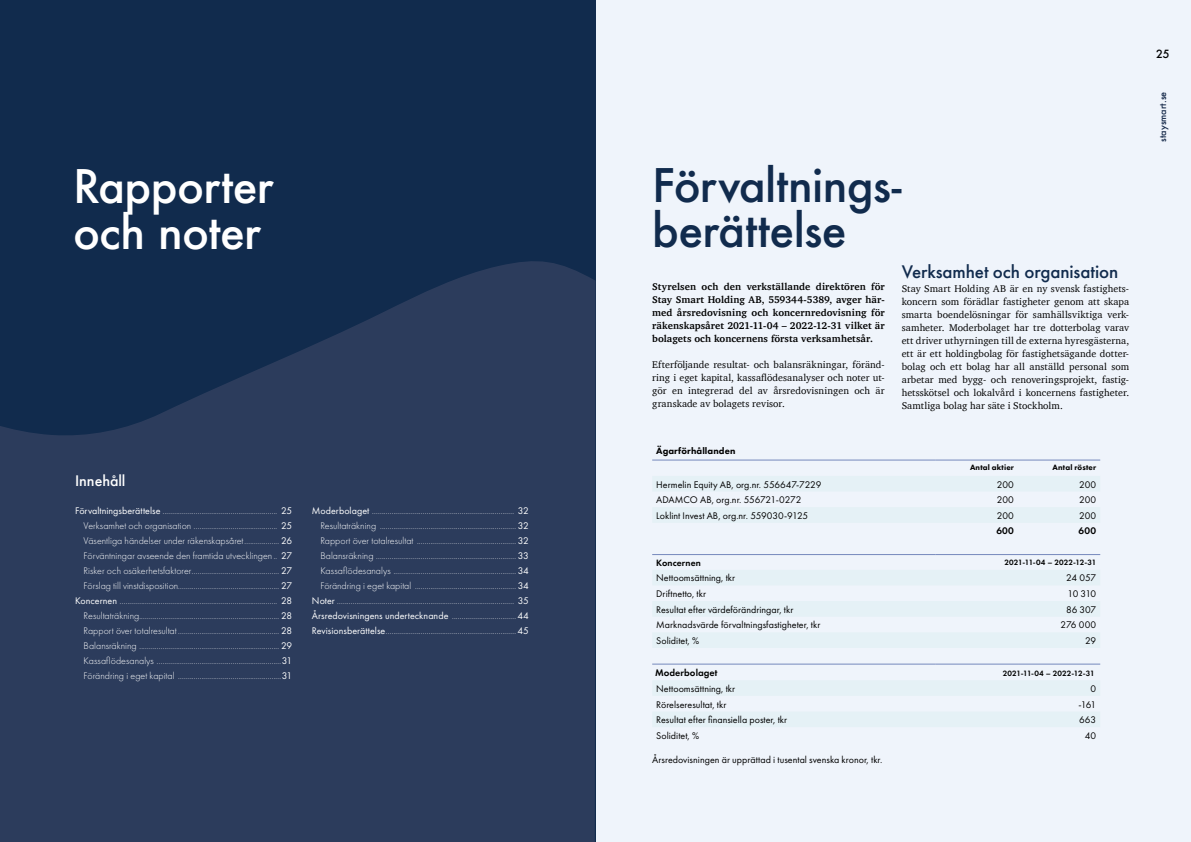
<style>
.page{position:relative;width:1191px;height:842px;background:#eff4fb}
.page>*{position:absolute;margin:0;border:0;box-sizing:border-box;transform-origin:0 0}
.t1{font:500 45px/45px "Futura";letter-spacing:-.015em;color:#112b4d}
.t2{font:500 45px/46px "Futura";letter-spacing:-.015em;color:#fff}
.t3{font:500 19px "Futura PT";letter-spacing:-.005em;color:#112b4d}
.t4{font:500 16px "Futura PT";letter-spacing:-.005em;color:#fff}
.t5{font:500 11px "Futura";color:#000}
.t6{font:10px/13px "Charter";letter-spacing:.005em;color:#000;text-align:justify}
.t7{font:10px "Futura PT";letter-spacing:.005em;color:#000}
.t8{font:700 10px/13px "Charter";letter-spacing:.01em;color:#000;text-align:justify}
.t9{font:300 10px/15px "Futura PT";color:#fff}
.t10{font:10px "Futura PT";letter-spacing:.005em;color:#fff}
.t11{font:600 10px "Futura PT";letter-spacing:.005em;color:#000}
.t12{font:800 9.5px "Futura PT";letter-spacing:.01em;color:#000}
.t13{font:600 9.5px "Futura PT";letter-spacing:.01em;color:#000}
.t14{font:500 9px "Futura";color:#152949}
.t15{font:600 8px "Futura PT";letter-spacing:.02em;color:#000}
.t16{font:800 8px "Futura PT";letter-spacing:.02em;color:#000}
.t17{font:7px/15px "Futura PT";color:#fff;text-align:right}
.s1{font-size:10px}
.s2{font-weight:300;font-size:10px}
.s3{font-weight:400;font-size:7px}
.s4{font-weight:400}
.s5{font-size:7px}
</style>
<div class="page">
<div style="left:0;top:0;width:595px;height:842px;background:#112b4d"></div>
<svg style="left:0;top:261px;width:595px;height:581px;fill:#2c3c5c"></svg>
<hr style="left:652px;top:460px;width:283px;height:1px;background:#7588bc">
<hr style="left:935px;top:460px;width:83px;height:1px;background:#7588bc">
<hr style="left:1018px;top:460px;width:82px;height:1px;background:#7588bc">
<hr style="left:652px;top:554px;width:283px;height:1px;background:#7588bc">
<hr style="left:935px;top:554px;width:83px;height:1px;background:#7588bc">
<hr style="left:1018px;top:554px;width:82px;height:1px;background:#7588bc">
<hr style="left:652px;top:664px;width:283px;height:1px;background:#7588bc">
<hr style="left:935px;top:664px;width:83px;height:1px;background:#7588bc">
<hr style="left:1018px;top:664px;width:82px;height:1px;background:#7588bc">
<h1 class="t2" style="left:73px;top:163px;width:202px">Rapporter och noter</h1>
<h1 class="t1" style="left:652px;top:162px;width:251px">Förvaltnings&shy;berättelse</h1>
<h3 class="t4" style="left:75px;top:471px;width:52px">Innehåll</h3>
<p class="t17" style="left:75px;top:504px;width:219px"><span class="s1">Förvaltningsberättelse</span> ........................................................... <span class="s1">25<br></span><span class="s2">Verksamhet och organisation</span> ........................................... <span class="s1">25</span></p>
<h3 class="t9" style="left:84px;top:533px;width:210px">Väsentliga händelser under räkenskapsåret <span class="s3">..................</span> <span class="s4">26<br></span>Förväntningar avseende den framtida utvecklingen <span class="s3">..</span> <span class="s4">27</span></h3>
<p class="t17" style="left:75px;top:564px;width:219px"><span class="s2">Risker och osäkerhetsfaktorer</span>............................................. <span class="s1">27<br></span><span class="s2">Förslag till vinstdisposition</span>.................................................... <span class="s1">27<br>Koncernen</span> ................................................................................. <span class="s1">28<br></span><span class="s2">Resultaträkning</span>........................................................................ <span class="s1">28<br></span><span class="s2">Rapport över totalresultat</span> .................................................... <span class="s1">28<br></span><span class="s2">Balansräkning</span> ........................................................................ <span class="s1">29<br></span><span class="s2">Kassaflödesanalys</span> ................................................................<span class="s1">31<br></span><span class="s2">Förändring i eget kapital</span> .....................................................<span class="s1">31</span></p>
<p class="t17" style="left:312px;top:504px;width:219px"><span class="s1">Moderbolaget</span> ......................................................................... <span class="s1">32<br></span><span class="s2">Resultaträkning</span> ...................................................................... <span class="s1">32<br></span><span class="s2">Rapport över totalresultat</span> ................................................... <span class="s1">32<br></span><span class="s2">Balansräkning</span> ........................................................................ <span class="s1">33<br></span><span class="s2">Kassaflödesanalys</span> ............................................................... <span class="s1">34<br></span><span class="s2">Förändring i eget kapital</span> .................................................... <span class="s1">34<br>Noter</span> ........................................................................................... <span class="s1">35</span></p>
<h3 class="t10" style="left:312px;top:609px;width:218px">Årsredovisningens undertecknande <span class="s5">.................................</span> 44</h3>
<p class="t17" style="left:312px;top:624px;width:219px"><span class="s1">Revisionsberättelse</span>................................................................... <span class="s1">45</span></p>
<p class="t8" style="left:652px;top:280px;width:234px">Styrelsen och den verkställande direktören för Stay Smart Holding AB, 559344-5389, avger här&shy;med årsredovisning och koncernredovisning för räkenskapsåret 2021-11-04 – 2022-12-31 vilket är bolagets och koncernens första verksamhetsår.</p>
<h3 class="t6" style="left:652px;top:358px;width:234px">Efterföljande resultat- och balansräkningar, föränd&shy;ring i eget kapital, kassaflödesanalyser och noter ut&shy;gör en integrerad del av årsredovisningen och är granskade av bolagets revisor.</h3>
<h3 class="t12" style="left:656px;top:444px;width:81px">Ägarförhållanden</h3>
<h2 class="t3" style="left:901px;top:260px;width:218px">Verksamhet och organisation</h2>
<p class="t6" style="left:901px;top:282px;width:229px">Stay Smart Holding AB är en ny svensk fastighets&shy;koncern som förädlar fastigheter genom att skapa smarta boendelösningar för samhällsviktiga verk&shy;samheter. Moderbolaget har tre dotterbolag varav ett driver uthyrningen till de externa hyresgästerna, ett är ett holdingbolag för fastighetsägande dotter&shy;bolag och ett bolag har all anställd personal som arbetar med bygg- och renoveringsprojekt, fastig&shy;hetsskötsel och lokalvård i koncernens fastigheter.<br>Samtliga bolag har säte i Stockholm.</p>
<p class="t16" style="left:970px;top:462px;width:45px">Antal aktier</p>
<p class="t16" style="left:1052px;top:462px;width:45px">Antal röster</p>
<h3 class="t7" style="left:656px;top:478px;width:167px">Hermelin Equity AB, org.nr. 556647-7229</h3>
<h3 class="t7" style="left:997px;top:478px;width:19px">200</h3>
<h3 class="t7" style="left:1079px;top:478px;width:19px">200</h3>
<h3 class="t7" style="left:656px;top:494px;width:147px">ADAMCO AB, org.nr. 556721-0272</h3>
<h3 class="t7" style="left:997px;top:494px;width:19px">200</h3>
<h3 class="t7" style="left:1079px;top:494px;width:19px">200</h3>
<h3 class="t7" style="left:656px;top:509px;width:153px">Loklint Invest AB, org.nr. 559030-9125</h3>
<h3 class="t7" style="left:997px;top:509px;width:19px">200</h3>
<h3 class="t7" style="left:1079px;top:509px;width:19px">200</h3>
<h3 class="t11" style="left:996px;top:525px;width:19px">600</h3>
<h3 class="t11" style="left:1078px;top:525px;width:19px">600</h3>
<h3 class="t13" style="left:656px;top:557px;width:46px">Koncernen</h3>
<p class="t15" style="left:1004px;top:557px;width:93px">2021-11-04 – 2022-12-31</p>
<h3 class="t7" style="left:656px;top:572px;width:81px">Nettoomsättning, tkr</h3>
<h3 class="t7" style="left:1066px;top:572px;width:32px">24 057</h3>
<h3 class="t7" style="left:656px;top:588px;width:51px">Driftnetto, tkr</h3>
<h3 class="t7" style="left:1067px;top:588px;width:30px">10 310</h3>
<h3 class="t7" style="left:656px;top:603px;width:139px">Resultat efter värdeförändringar, tkr</h3>
<h3 class="t7" style="left:1066px;top:603px;width:32px">86 307</h3>
<h3 class="t7" style="left:656px;top:619px;width:166px">Marknadsvärde förvaltningsfastigheter, tkr</h3>
<h3 class="t7" style="left:1060px;top:619px;width:37px">276 000</h3>
<h3 class="t7" style="left:656px;top:635px;width:44px">Soliditet, %</h3>
<h3 class="t7" style="left:1085px;top:635px;width:13px">29</h3>
<h3 class="t11" style="left:655px;top:666px;width:64px">Moderbolaget</h3>
<p class="t15" style="left:1002px;top:668px;width:93px">2021-11-04 – 2022-12-31</p>
<h3 class="t7" style="left:656px;top:683px;width:81px">Nettoomsättning, tkr</h3>
<h3 class="t7" style="left:1090px;top:683px;width:7px">0</h3>
<h3 class="t7" style="left:656px;top:698px;width:72px">Rörelseresultat, tkr</h3>
<h3 class="t7" style="left:1078px;top:698px;width:19px">-161</h3>
<h3 class="t7" style="left:656px;top:714px;width:132px">Resultat efter finansiella poster, tkr</h3>
<h3 class="t7" style="left:1079px;top:714px;width:18px">663</h3>
<h3 class="t7" style="left:656px;top:729px;width:44px">Soliditet, %</h3>
<h3 class="t7" style="left:1084px;top:729px;width:13px">40</h3>
<h3 class="t7" style="left:652px;top:754px;width:232px">Årsredovisningen är upprättad i tusental svenska kronor, tkr.</h3>
<h3 class="t5" style="left:1156px;top:46px;width:15px">25</h3>
<p class="t14" style="left:1156px;top:142px;width:52px;rotate:-90deg">staysmart.se</p>
</div>
